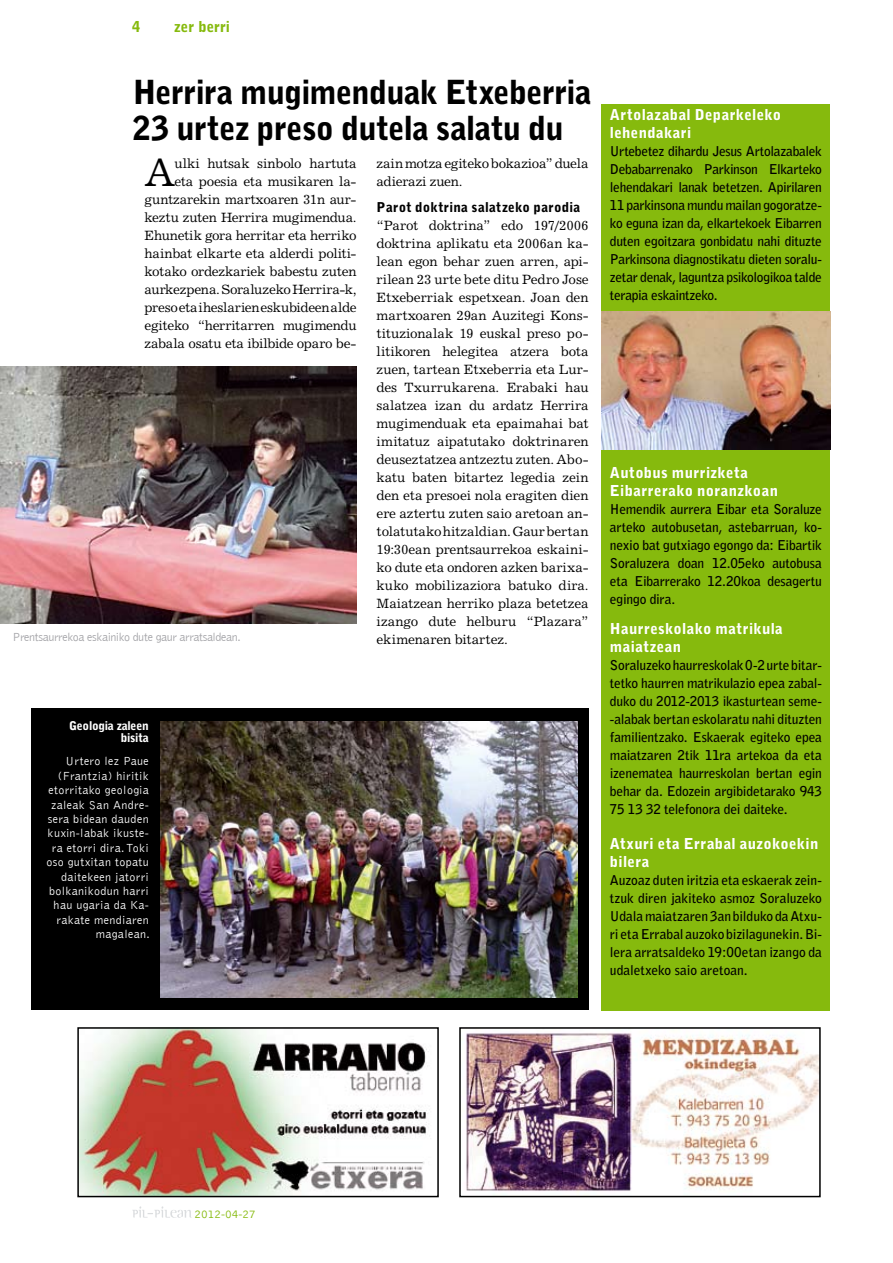
<style>
.page{position:relative;width:893px;height:1263px;background:#fff}
.page>*{position:absolute;margin:0;border:0;box-sizing:border-box;transform-origin:0 0}
.t1{font:39.75px "Excelsior";color:#000}
.t2{font:900 33px/36px "Bell Gothic Std";letter-spacing:-.02em;color:#000}
.t3{font:900 15px/18px "Bell Gothic Std";letter-spacing:.025em;color:#fff}
.t4{font:900 15px "Bell Gothic Std";color:#86ba0d}
.t5{font:13.5px/18px "Excelsior";letter-spacing:-.015em;color:#000;text-align:right}
.t6{font:700 13.5px/18px "Bell Gothic Std";letter-spacing:-.015em;color:#000;text-align:justify}
.t7{font:900 13.5px "Bell Gothic Std";letter-spacing:.025em;color:#000}
.t8{font:300 12px/14.4px "Bell Gothic";letter-spacing:.03em;color:#fff;text-align:right}
.t9{font:300 12px "Bell Gothic";letter-spacing:-.03em;color:#a3a3a7}
.t10{font:900 12px/12px "Bell Gothic Std";letter-spacing:-.02em;color:#fff;text-align:right}
.t11{font:300 12px "Bell Gothic";color:#86ba0d}
</style>
<div class="page">
<div style="left:602px;top:104px;width:228px;height:906px;background:#86ba0d"></div>
<img style="left:466px;top:1033px;width:352px;height:159px">
<div style="left:459px;top:1027px;width:362px;height:170px;border:2px solid #000"></div>
<img style="left:80px;top:1030px;width:349px;height:164px">
<div style="left:77px;top:1027px;width:362px;height:170px;border:2px solid #000"></div>
<svg style="left:132px;top:1206px;width:60px;height:12px"></svg>
<img style="left:0;top:367px;width:357px;height:256px">
<img style="left:602px;top:311px;width:228px;height:139px">
<div style="left:31px;top:709px;width:558px;height:301px;background:#000"></div>
<img style="left:161px;top:722px;width:417px;height:275px">
<p class="t4" style="left:132px;top:18px;width:10px">4</p>
<p class="t4" style="left:174px;top:18px;width:57px">zer berri</p>
<h2 class="t2" style="left:133px;top:75px;width:460px">Herrira mugimenduak Etxeberria<br>23 urtez preso dutela salatu du</h2>
<h1 class="t1" style="left:145px;top:149px;width:32px">A</h1>
<p class="t5" style="left:145px;top:154px;width:214px">ulki hutsak sinbolo hartuta<br>eta poesia eta musikaren la&shy;guntzarekin martxoaren 31n aur&shy;keztu zuten Herrira mugimendua.<br>Ehunetik gora herritar eta herriko hainbat elkarte eta alderdi politi&shy;kotako ordezkariek babestu zuten aurkezpena. Soraluzeko Herrira-k, preso eta iheslarien eskubideen alde egiteko “herritarren mugimendu zabala osatu eta ibilbide oparo be-</p>
<p class="t5" style="left:377px;top:154px;width:213px;text-align:left">zain motza egiteko bokazioa” duela adierazi zuen.</p>
<p class="t7" style="left:377px;top:200px;width:205px">Parot doktrina salatzeko parodia</p>
<p class="t5" style="left:377px;top:216px;width:214px;text-align:justify">“Parot doktrina” edo 197/2006 doktrina aplikatu eta 2006an ka&shy;lean egon behar zuen arren, api&shy;rilean 23 urte bete ditu Pedro Jose Etxeberriak espetxean. Joan den martxoaren 29an Auzitegi Kons&shy;tituzionalak 19 euskal preso po&shy;litikoren helegitea atzera bota zuen, tartean Etxeberria eta Lur&shy;des Txurrukarena. Erabaki hau salatzea izan du ardatz Herrira mugimenduak eta epaimahai bat imitatuz aipatutako doktrinaren deuseztatzea antzeztu zuten. Abo&shy;katu baten bitartez legedia zein den eta presoei nola eragiten dien ere aztertu zuten saio aretoan an&shy;tolatutako hitzaldian. Gaur bertan 19:30ean prentsaurrekoa eskaini&shy;ko dute eta ondoren azken barixa&shy;kuko mobilizaziora batuko dira.<br>Maiatzean herriko plaza betetzea izango dute helburu “Plazara” ekimenaren bitartez.</p>
<p class="t9" style="left:12px;top:630px;width:230px">Prentsaurrekoa eskainiko dute gaur arratsaldean.</p>
<p class="t10" style="left:69px;top:720px;width:81px">Geologia zaleen bisita</p>
<p class="t8" style="left:46px;top:754px;width:105px">Urtero lez Paue (Frantzia) hiritik etorritako geologia zaleak San Andre&shy;sera bidean dauden kuxin-labak ikuste&shy;ra etorri dira. Toki oso gutxitan topatu daitekeen jatorri bolkanikodun harri hau ugaria da Ka&shy;rakate mendiaren magalean.</p>
<p class="t3" style="left:610px;top:106px;width:173px">Artolazabal Deparkeleko lehendakari</p>
<p class="t6" style="left:610px;top:143px;width:214px">Urtebetez dihardu Jesus Artolazabalek Debabarrenako Parkinson Elkarteko lehendakari lanak betetzen. Apirilaren 11 parkinsona mundu mailan gogoratze&shy;ko eguna izan da, elkartekoek Eibarren duten egoitzara gonbidatu nahi dituzte Parkinsona diagnostikatu dieten soralu&shy;zetar denak, laguntza psikologikoa talde terapia eskaintzeko.</p>
<p class="t3" style="left:610px;top:463px;width:170px">Autobus murrizketa<br>Eibarrerako noranzkoan</p>
<p class="t6" style="left:610px;top:500px;width:214px">Hemendik aurrera Eibar eta Soraluze arteko autobusetan, astebarruan, ko&shy;nexio bat gutxiago egongo da: Eibartik Soraluzera doan 12.05eko autobusa eta Eibarrerako 12.20koa desagertu egingo dira.</p>
<p class="t3" style="left:610px;top:620px;width:174px">Haurreskolako matrikula maiatzean</p>
<p class="t6" style="left:610px;top:656px;width:214px">Soraluzeko haurreskolak 0-2 urte bitar&shy;tetko haurren matrikulazio epea zabal&shy;duko du 2012-2013 ikasturtean seme--alabak bertan eskolaratu nahi dituzten familientzako. Eskaerak egiteko epea maiatzaren 2tik 11ra artekoa da eta izenematea haurreskolan bertan egin behar da. Edozein argibidetarako 943<br>75 13 32 telefonora dei daiteke.</p>
<p class="t3" style="left:610px;top:835px;width:210px">Atxuri eta Errabal auzokoekin bilera</p>
<p class="t6" style="left:610px;top:871px;width:214px">Auzoaz duten iritzia eta eskaerak zein&shy;tzuk diren jakiteko asmoz Soraluzeko Udala maiatzaren 3an bilduko da Atxu&shy;ri eta Errabal auzoko bizilagunekin. Bi&shy;lera arratsaldeko 19:00etan izango da udaletxeko saio aretoan.</p>
<p class="t11" style="left:195px;top:1207px;width:63px">2012-04-27</p>
</div>
